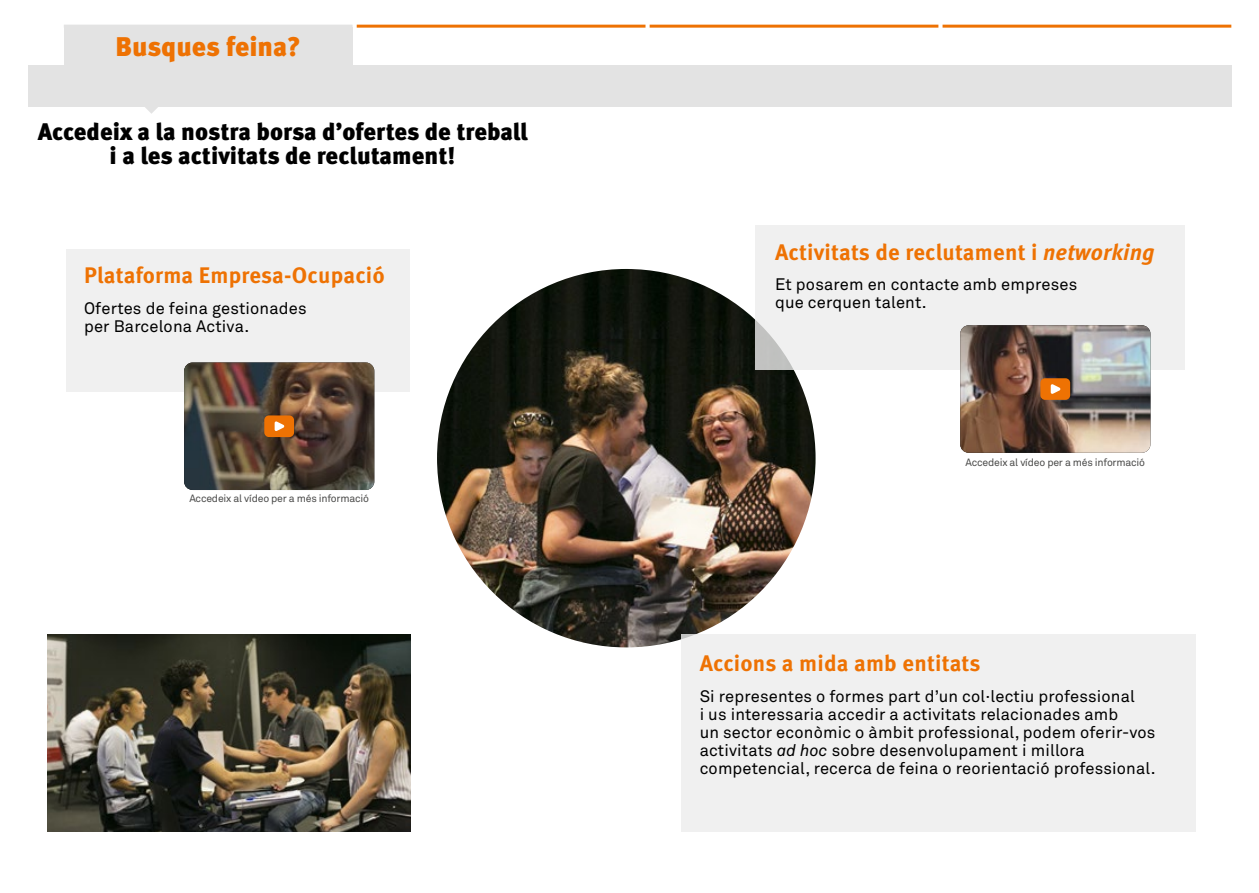
<style>
.page{position:relative;width:1259px;height:893px;background:#fff}
.page>*{position:absolute;margin:0;border:0;box-sizing:border-box;transform-origin:0 0}
.Sep_2_Titol{font:900 27px "Meta Pro";letter-spacing:-.005em;color:#ee7203}
.Sep_2_Titol-2{font:900 24px/24px "Meta Pro";color:#000;text-align:center}
.t1{font:700 22.5px "Meta Pro";letter-spacing:.01em;color:#ee7203}
.t2{font:16.5px/18px "Akkurat Pro";letter-spacing:.01em;color:#000}
.Títol_H4{font:10.5px "Akkurat Pro";letter-spacing:-.02em;color:#4a4a49}
.s1{font-style:italic}
.s2{font-family:"Akkurat";font-style:italic}
</style>
<div class="page">
<div style="left:66px;top:249px;width:343px;height:143px;background:#ededed"></div>
<div style="left:28px;top:65px;width:1203px;height:42px;background:#e3e3e3"></div>
<svg style="left:145px;top:107px;width:13px;height:7px"></svg>
<div style="left:64px;top:28px;width:288px;height:40px;background:#e3e3e3"></div>
<hr style="left:64px;top:25px;width:288px;height:3px;background:#e3e3e3">
<hr style="left:357px;top:25px;width:288px;height:3px;background:#ee7203">
<hr style="left:649px;top:25px;width:289px;height:3px;background:#ee7203">
<hr style="left:942px;top:25px;width:289px;height:3px;background:#ee7203">
<img style="left:184px;top:362px;width:190px;height:128px">
<div style="left:264px;top:415px;width:30px;height:22px;background:#ee7203;border-radius:5px"></div>
<svg style="left:275px;top:421px;width:9px;height:10px"></svg>
<img style="left:437px;top:269px;width:378px;height:378px;border-radius:189px">
<img style="left:47px;top:634px;width:363px;height:198px">
<div style="left:755px;top:225px;width:429px;height:145px;background:#ededed"></div>
<img style="left:960px;top:325px;width:190px;height:128px">
<div style="left:1040px;top:378px;width:30px;height:22px;background:#ee7203;border-radius:5px"></div>
<svg style="left:1050px;top:384px;width:10px;height:10px"></svg>
<div style="left:681px;top:634px;width:515px;height:198px;background:#ededed"></div>
<p class="Sep_2_Titol" style="left:115px;top:29px;width:187px">Busques feina?</p>
<p class="Sep_2_Titol-2" style="left:38px;top:121px;width:491px">Accedeix a la nostra borsa d’ofertes de treball i a les activitats de reclutament!</p>
<p class="t1" style="left:84px;top:261px;width:302px">Plataforma Empresa-Ocupació</p>
<p class="t2" style="left:84px;top:299px;width:224px">Ofertes de feina gestionades per Barcelona Activa.</p>
<p class="Títol_H4" style="left:189px;top:493px;width:181px">Accedeix al vídeo per a més informació</p>
<p class="t1" style="left:775px;top:238px;width:381px">Activitats de reclutament i <span class="s1">networking</span></p>
<p class="t2" style="left:775px;top:276px;width:304px">Et posarem en contacte amb empreses que cerquen talent.</p>
<p class="Títol_H4" style="left:965px;top:456px;width:181px">Accedeix al vídeo per a més informació</p>
<p class="t1" style="left:699px;top:649px;width:282px">Accions a mida amb entitats</p>
<p class="t2" style="left:699px;top:687px;width:457px">Si representes o formes part d’un col·lectiu professional<br>i us interessaria accedir a activitats relacionades amb<br>un sector econòmic o àmbit professional, podem oferir-vos activitats <span class="s2">ad hoc</span> sobre desenvolupament i millora competencial, recerca de feina o reorientació professional.</p>
</div>
